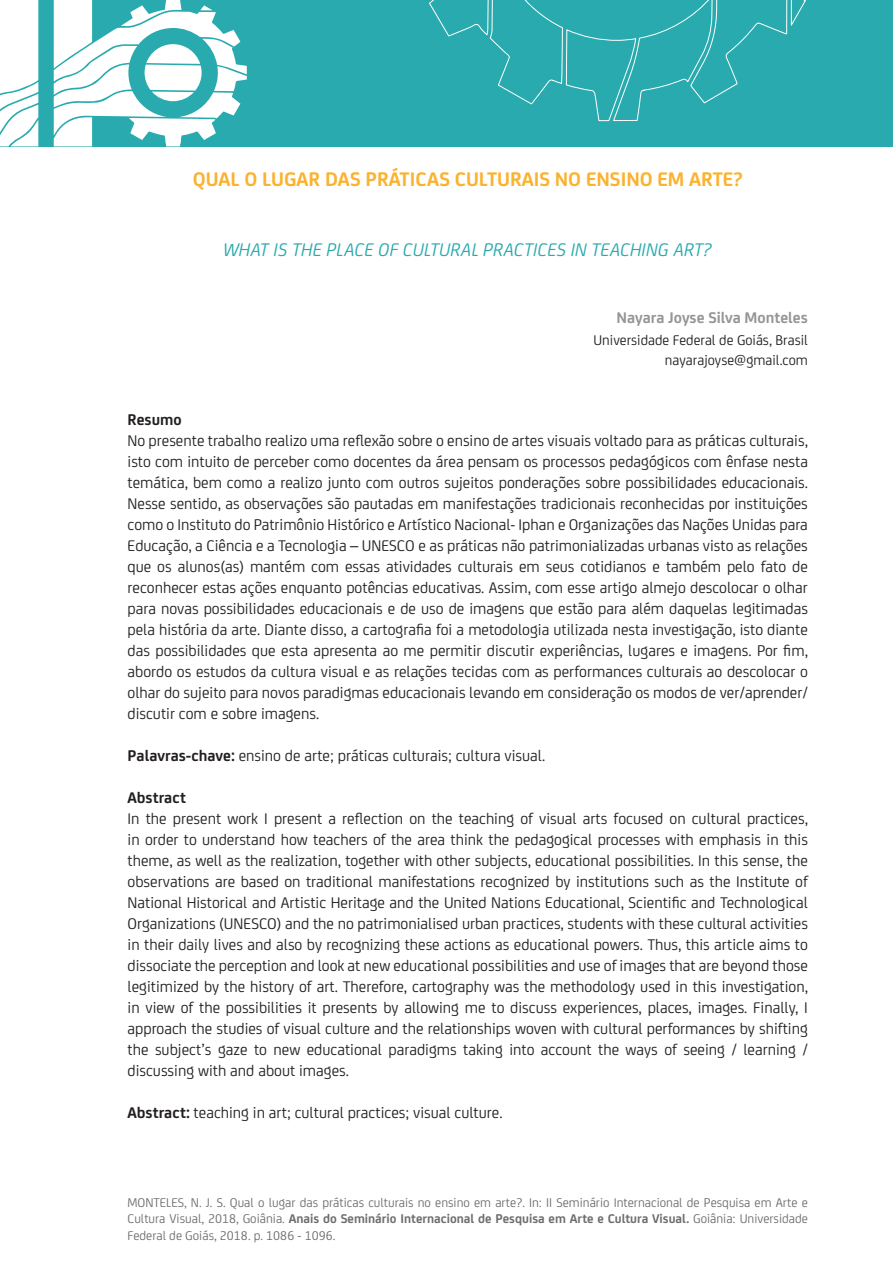
<style>
.page{position:relative;width:893px;height:1263px;background:#fff}
.page>*{position:absolute;margin:0;border:0;box-sizing:border-box;transform-origin:0 0}
.titulos_artigo{font:700 21px "FS Joey";color:#fbb22e}
.titulos_artigo_Ingle{font:italic 19.5px "FS Joey";color:#28aaae}
.resumo{font:16.5px/21px "FS Joey";color:#231f20;text-align:justify}
.Autor_a{font:700 16.5px "FS Joey";color:#939598}
.resumo-2{font:700 16.5px "FS Joey";color:#231f20}
.resumo-3{font:15px "FS Joey";color:#231f20}
.t1{font:13.5px/16.2px "FS Joey";color:#6c6d70;text-align:justify}
.s1{font-weight:700}
</style>
<div class="page">
<div style="left:0;top:0;width:893px;height:146px;background:#28aaae"></div>
<svg style="left:0;top:0;width:38px;height:146px;background:#f4fafa"></svg>
<svg style="left:54px;top:0;width:193px;height:146px"></svg>
<svg style="left:429px;top:0;width:377px;height:122px"></svg>
<p class="titulos_artigo" style="left:193px;top:163px;width:551px">QUAL O LUGAR DAS PRÁTICAS CULTURAIS NO ENSINO EM ARTE?</p>
<p class="titulos_artigo_Ingle" style="left:224px;top:236px;width:490px">WHAT IS THE PLACE OF CULTURAL PRACTICES IN TEACHING ART?</p>
<p class="Autor_a" style="left:616px;top:305px;width:193px">Nayara Joyse Silva Monteles</p>
<p class="resumo-3" style="left:593px;top:329px;width:216px">Universidade Federal de Goiás, Brasil</p>
<p class="resumo-3" style="left:665px;top:349px;width:144px">nayarajoyse@gmail.com</p>
<p class="resumo-2" style="left:128px;top:407px;width:56px">Resumo</p>
<p class="resumo" style="left:128px;top:429px;width:682px">No presente trabalho realizo uma reflexão sobre o ensino de artes visuais voltado para as práticas culturais, isto com intuito de perceber como docentes da área pensam os processos pedagógicos com ênfase nesta temática, bem como a realizo junto com outros sujeitos ponderações sobre possibilidades educacionais.<br>Nesse sentido, as observações são pautadas em manifestações tradicionais reconhecidas por instituições como o Instituto do Patrimônio Histórico e Artístico Nacional- Iphan e Organizações das Nações Unidas para Educação, a Ciência e a Tecnologia – UNESCO e as práticas não patrimonializadas urbanas visto as relações que os alunos(as) mantém com essas atividades culturais em seus cotidianos e também pelo fato de reconhecer estas ações enquanto potências educativas. Assim, com esse artigo almejo descolocar o olhar para novas possibilidades educacionais e de uso de imagens que estão para além daquelas legitimadas pela história da arte. Diante disso, a cartografia foi a metodologia utilizada nesta investigação, isto diante das possibilidades que esta apresenta ao me permitir discutir experiências, lugares e imagens. Por fim, abordo os estudos da cultura visual e as relações tecidas com as performances culturais ao descolocar o olhar do sujeito para novos paradigmas educacionais levando em consideração os modos de ver/aprender/ discutir com e sobre imagens.</p>
<p class="resumo" style="left:128px;top:744px;width:419px"><span class="s1">Palavras-chave:</span> ensino de arte; práticas culturais; cultura visual.</p>
<p class="resumo-2" style="left:128px;top:785px;width:60px">Abstract</p>
<p class="resumo" style="left:128px;top:807px;width:682px">In the present work I present a reflection on the teaching of visual arts focused on cultural practices, in order to understand how teachers of the area think the pedagogical processes with emphasis in this theme, as well as the realization, together with other subjects, educational possibilities. In this sense, the observations are based on traditional manifestations recognized by institutions such as the Institute of National Historical and Artistic Heritage and the United Nations Educational, Scientific and Technological Organizations (UNESCO) and the no patrimonialised urban practices, students with these cultural activities in their daily lives and also by recognizing these actions as educational powers. Thus, this article aims to dissociate the perception and look at new educational possibilities and use of images that are beyond those legitimized by the history of art. Therefore, cartography was the methodology used in this investigation, in view of the possibilities it presents by allowing me to discuss experiences, places, images. Finally, I approach the studies of visual culture and the relationships woven with cultural performances by shifting the subject’s gaze to new educational paradigms taking into account the ways of seeing / learning / discussing with and about images.</p>
<p class="resumo" style="left:128px;top:1101px;width:376px"><span class="s1">Abstract:</span> teaching in art; cultural practices; visual culture.</p>
<p class="t1" style="left:128px;top:1194px;width:682px">MONTELES, N. J. S. Qual o lugar das práticas culturais no ensino em arte?. In: II Seminário Internacional de Pesquisa em Arte e Cultura Visual, 2018, Goiânia. <span class="s1">Anais do Seminário Internacional de Pesquisa em Arte e Cultura Visual.</span> Goiânia: Universidade Federal de Goiás, 2018. p. 1086 - 1096.</p>
</div>
